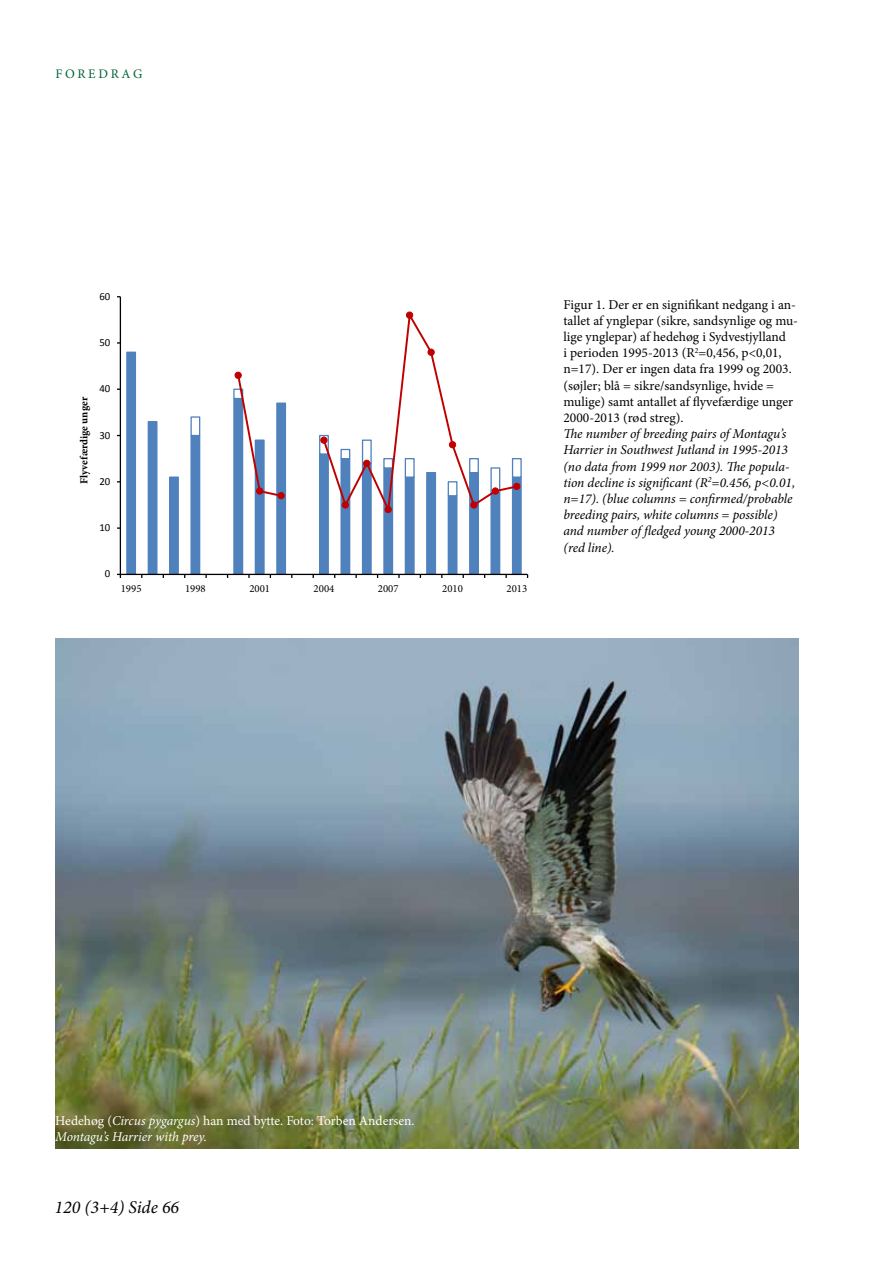
<style>
.page{position:relative;width:893px;height:1263px;background:#fff}
.page>*{position:absolute;margin:0;border:0;box-sizing:border-box;transform-origin:0 0}
.t1{font:italic 18px "Minion Pro";color:#000}
.t2{font:13.5px/16.2px "Minion Pro";color:#000}
.t3{font:italic 13.5px/16.2px "Minion Pro";letter-spacing:-.01em;color:#000}
.t4{font:13.5px/16.2px "Minion Pro";letter-spacing:-.005em;color:#fff}
.t5{font:13.05px "Minion Pro";color:#006439}
.t6{font:10.8px "Minion Pro";color:#000}
.t7{font:700 10.8px "Minion Pro";color:#000}
.t8{font:10.8px "Calibri";letter-spacing:.005em;color:#000}
.s1{font-style:italic}
</style>
<div class="page">
<svg style="left:117px;top:296px;width:412px;height:282px"></svg>
<img style="left:55px;top:639px;width:743px;height:509px">
<p class="t5" style="left:55px;top:65px;width:22px">Foredrag</p>
<p class="t8" style="left:99px;top:289px;width:12px">60</p>
<p class="t8" style="left:99px;top:336px;width:12px">50</p>
<p class="t7" style="left:76px;top:484px;width:88px;rotate:-90deg">Flyvefærdige unger</p>
<p class="t8" style="left:99px;top:382px;width:12px">40</p>
<p class="t8" style="left:99px;top:428px;width:12px">30</p>
<p class="t8" style="left:99px;top:474px;width:12px">20</p>
<p class="t8" style="left:99px;top:521px;width:12px">10</p>
<p class="t8" style="left:105px;top:567px;width:7px">0</p>
<p class="t6" style="left:121px;top:581px;width:22px">1995</p>
<p class="t6" style="left:185px;top:581px;width:22px">1998</p>
<p class="t6" style="left:249px;top:581px;width:22px">2001</p>
<p class="t6" style="left:314px;top:581px;width:22px">2004</p>
<p class="t6" style="left:378px;top:581px;width:22px">2007</p>
<p class="t6" style="left:442px;top:581px;width:22px">2010</p>
<p class="t6" style="left:506px;top:581px;width:22px">2013</p>
<p class="t2" style="left:563px;top:296px;width:236px">Figur 1. Der er en signifikant nedgang i an&shy;tallet af ynglepar (sikre, sandsynlige og mu&shy;lige ynglepar) af hedehøg i Sydvestjylland<br>i perioden 1995-2013 (R<sup>2</sup>=0,456, p&lt;0,01, n=17). Der er ingen data fra 1999 og 2003. (søjler; blå = sikre/sandsynlige, hvide = mulige) samt antallet af flyvefærdige unger 2000-2013 (rød streg).</p>
<p class="t3" style="left:563px;top:426px;width:233px">The number of breeding pairs of Montagu’s Harrier in Southwest Jutland in 1995-2013 (no data from 1999 nor 2003). The popula&shy;tion decline is significant (R<sup>2</sup>=0.456, p&lt;0.01, n=17). (blue columns = confirmed/probable breeding pairs, white columns = possible) and number of fledged young 2000-2013 (red line).</p>
<p class="t4" style="left:55px;top:1112px;width:361px">Hedehøg (<span class="s1">Circus pygargus</span>) han med bytte. Foto: Torben Andersen.<br><span class="s1">Montagu’s Harrier with prey.</span></p>
<h1 class="t1" style="left:55px;top:1195px;width:126px">120 (3+4) Side 66</h1>
</div>
